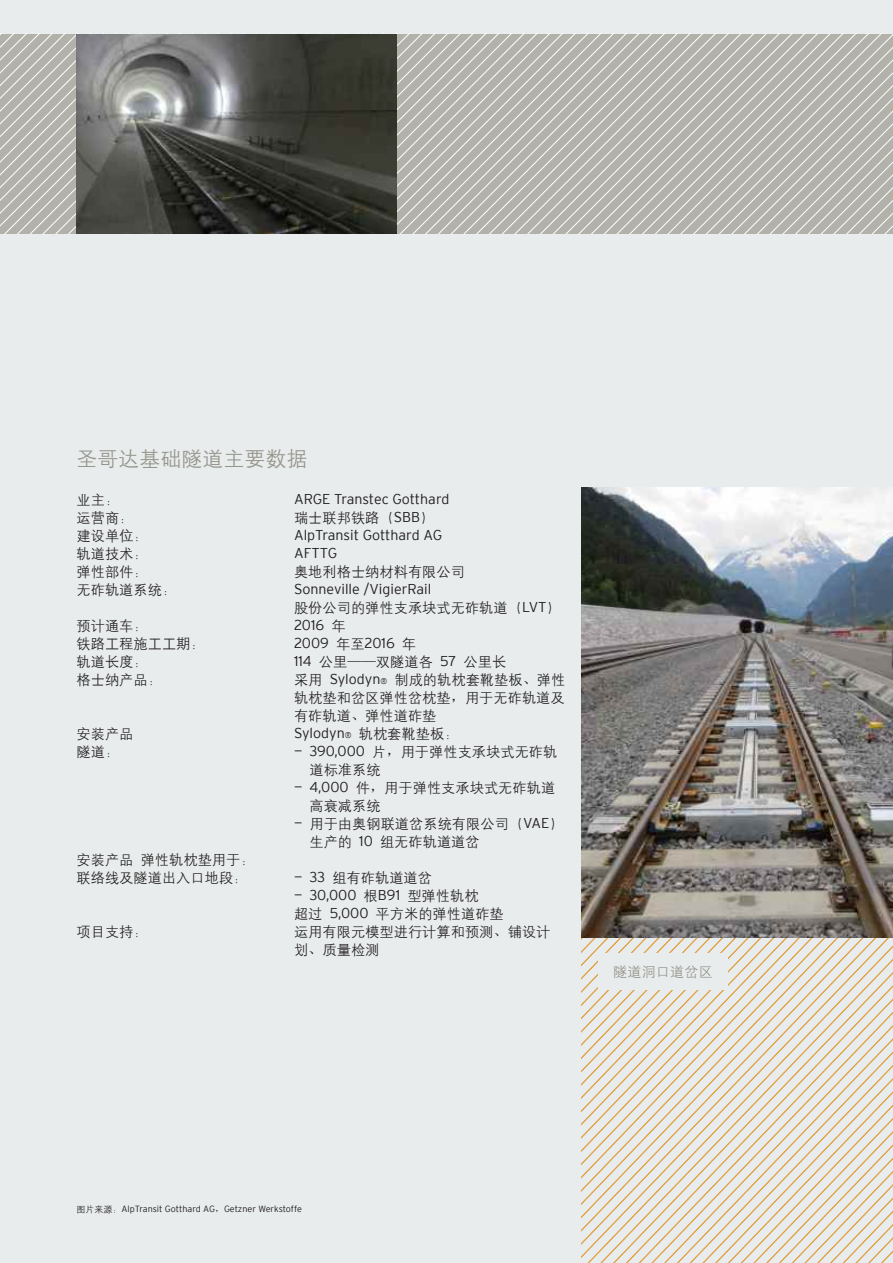
<style>
.page{position:relative;width:893px;height:1263px;background:#e9eced}
.page>*{position:absolute;margin:0;border:0;box-sizing:border-box;transform-origin:0 0}
.t1{font:21px "H Yg 2 gj";color:#94948b}
.t2{font:14.25px/18px "H Yg 2 gj";color:#221f1f}
.t3{font:300 14.25px "Interstate";color:#221f1f}
.t4{font:14.25px "H Yg 2 gj";color:#94948b}
.t5{font:300 9px "Interstate";color:#221f1f}
.s1{font-family:"Interstate";font-weight:300}
.s2{font-family:"H Yg 2 gj";font-weight:400}
.s3{font-family:"Interstate";font-weight:300;font-size:8.25px}
.s4{font-family:"Sim Sun"}
.s5{font-size:8.25px}
.s6{font-family:"Sim Sun";font-weight:400}
</style>
<div class="page">
<svg style="left:585px;top:937px;width:12px;height:326px"></svg>
<svg style="left:597px;top:937px;width:13px;height:326px"></svg>
<svg style="left:610px;top:937px;width:13px;height:326px"></svg>
<svg style="left:623px;top:937px;width:13px;height:326px"></svg>
<svg style="left:636px;top:937px;width:12px;height:326px"></svg>
<svg style="left:648px;top:937px;width:13px;height:326px"></svg>
<svg style="left:661px;top:937px;width:13px;height:326px"></svg>
<svg style="left:674px;top:937px;width:13px;height:326px"></svg>
<svg style="left:687px;top:937px;width:12px;height:326px"></svg>
<svg style="left:699px;top:937px;width:13px;height:326px"></svg>
<svg style="left:712px;top:937px;width:13px;height:326px"></svg>
<svg style="left:725px;top:937px;width:13px;height:326px"></svg>
<svg style="left:738px;top:937px;width:12px;height:326px"></svg>
<svg style="left:750px;top:937px;width:13px;height:326px"></svg>
<svg style="left:763px;top:937px;width:13px;height:326px"></svg>
<svg style="left:0;top:34px;width:893px;height:200px;background:#babab3"></svg>
<img style="left:77px;top:34px;width:320px;height:200px">
<img style="left:581px;top:487px;width:312px;height:450px">
<div style="left:598px;top:954px;width:130px;height:36px;background:#e9eced"></div>
<svg style="left:776px;top:911px;width:117px;height:352px"></svg>
<h1 class="t1" style="left:77px;top:449px;width:232px">圣哥达基础隧道主要数据</h1>
<p class="t2" style="left:77px;top:490px;width:44px">业主：</p>
<p class="t3" style="left:294px;top:492px;width:157px">ARGE Transtec Gotthard</p>
<p class="t2" style="left:77px;top:508px;width:58px">运营商：</p>
<p class="t2" style="left:294px;top:508px;width:142px">瑞士联邦铁路（<span class="s1">SBB</span>）</p>
<p class="t2" style="left:77px;top:526px;width:73px">建设单位：</p>
<p class="t3" style="left:294px;top:528px;width:150px">AlpTransit Gotthard AG</p>
<p class="t2" style="left:77px;top:544px;width:73px">轨道技术：</p>
<p class="t3" style="left:294px;top:546px;width:45px">AFTTG</p>
<p class="t2" style="left:77px;top:562px;width:73px">弹性部件：</p>
<p class="t2" style="left:294px;top:562px;width:172px">奥地利格士纳材料有限公司</p>
<p class="t2" style="left:77px;top:580px;width:101px">无砟轨道系统：</p>
<p class="t3" style="left:294px;top:582px;width:139px">Sonneville /Vigier Rail</p>
<p class="t2" style="left:294px;top:598px;width:268px">股份公司的弹性支承块式无砟轨道（<span class="s1">LVT</span>）</p>
<p class="t2" style="left:77px;top:616px;width:73px">预计通车：</p>
<p class="t3" style="left:294px;top:618px;width:53px">2016 <span class="s2">年</span></p>
<p class="t2" style="left:77px;top:634px;width:130px">铁路工程施工工期：</p>
<p class="t3" style="left:294px;top:636px;width:124px">2009 <span class="s2">年至</span>2016 <span class="s2">年</span></p>
<p class="t2" style="left:77px;top:652px;width:73px">轨道长度：</p>
<p class="t2" style="left:294px;top:652px;width:214px"><span class="s1">114</span> 公里——双隧道各 <span class="s1">57</span> 公里长</p>
<p class="t2" style="left:77px;top:670px;width:87px">格士纳产品：</p>
<p class="t2" style="left:294px;top:670px;width:273px;text-align:justify">采用 <span class="s1">Sylodyn</span><span class="s3">®</span> 制成的轨枕套靴垫板<span class="s4">、</span>弹性轨枕垫和岔区弹性岔枕垫<span class="s4">，</span>用于无砟轨道及有砟轨道<span class="s4">、</span>弹性道砟垫</p>
<p class="t2" style="left:77px;top:724px;width:58px">安装产品</p>
<p class="t3" style="left:294px;top:726px;width:166px">Sylodyn<span class="s5">®</span> <span class="s2">轨枕套靴垫板：</span></p>
<p class="t2" style="left:77px;top:742px;width:44px">隧道：</p>
<p class="t2" style="left:309px;top:742px;width:250px;text-indent:-15px"><span class="s1">— 390,000</span> 片<span class="s4">，</span>用于弹性支承块式无砟轨道标准系统</p>
<p class="t2" style="left:309px;top:778px;width:247px;text-indent:-15px"><span class="s1">— 4,000</span> 件<span class="s4">，</span>用于弹性支承块式无砟轨道高衰减系统</p>
<p class="t2" style="left:309px;top:814px;width:256px;text-indent:-15px"><span class="s1">—</span> 用于由奥钢联道岔系统有限公司（<span class="s1">VAE</span>）生产的 <span class="s1">10</span> 组无砟轨道道岔</p>
<p class="t2" style="left:77px;top:850px;width:180px">安装产品 弹性轨枕垫用于：联络线及隧道出入口地段：</p>
<p class="t2" style="left:294px;top:868px;width:140px"><span class="s1">— 33</span> 组有砟轨道道岔</p>
<p class="t3" style="left:294px;top:888px;width:186px">— 30,000 <span class="s2">根</span>B91 <span class="s2">型弹性轨枕</span></p>
<p class="t2" style="left:294px;top:904px;width:211px">超过 <span class="s1">5,000</span> 平方米的弹性道砟垫</p>
<p class="t2" style="left:77px;top:922px;width:73px">项目支持：</p>
<p class="t2" style="left:294px;top:922px;width:258px">运用有限元模型进行计算和预测<span class="s4">、</span>铺设计划<span class="s4">、</span>质量检测</p>
<p class="t4" style="left:613px;top:965px;width:101px">隧道洞口道岔区</p>
<p class="t5" style="left:77px;top:1205px;width:227px"><span class="s2">图片来源：</span>AlpTransit Gotthard AG<span class="s6">，</span>Getzner Werkstoffe</p>
</div>
